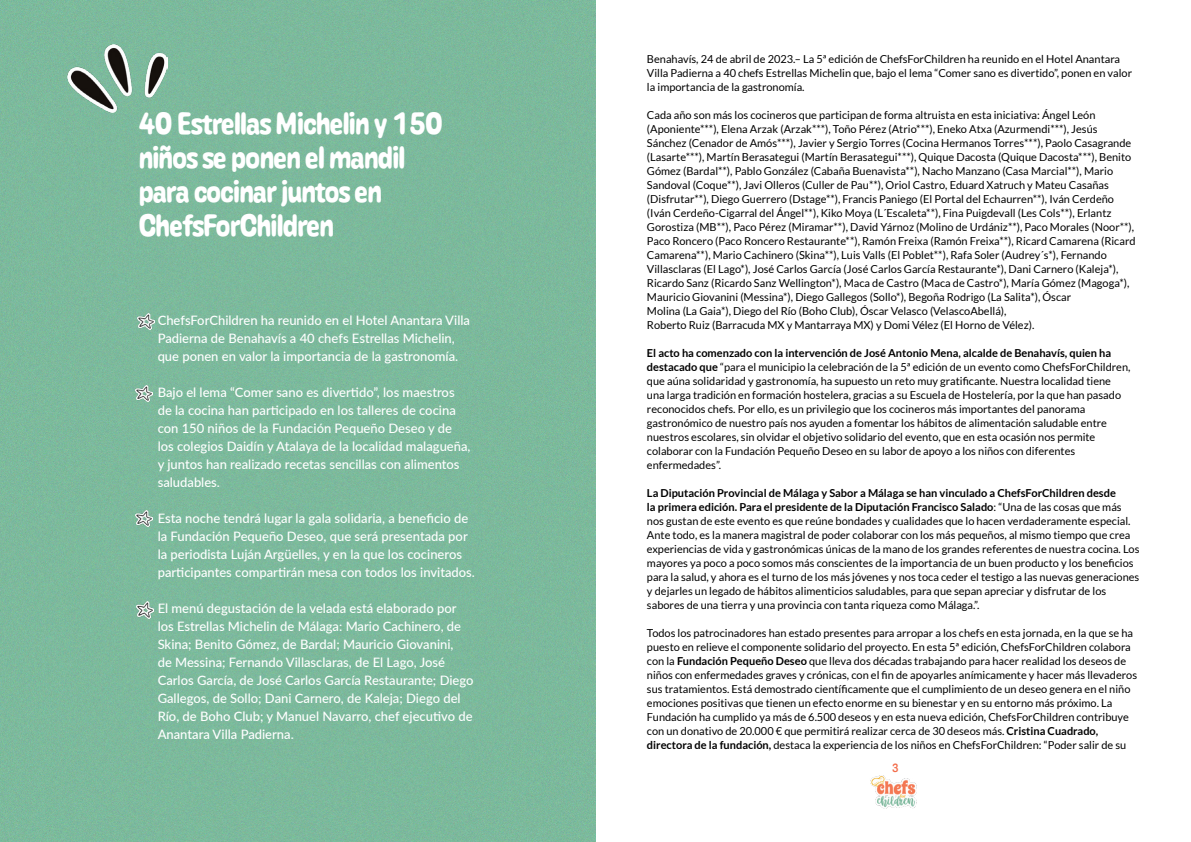
<style>
.page{position:relative;width:1191px;height:842px;background:#fff}
.page>*{position:absolute;margin:0;border:0;box-sizing:border-box;transform-origin:0 0}
.TitulosChefs{font:31px/34px "Caraque Medium Melted";color:#fff}
.t1{font:500 13px/18px "Lato";color:#fff}
.t2{font:12px "Caraque Regular Melted";color:#f36d4b}
.t3{font:11px/14px "Lato";color:#000}
.s1{font-weight:700}
</style>
<div class="page">
<img style="left:870px;top:775px;width:47px;height:34px">
<img style="left:0;top:0;width:595px;height:842px">
<img style="left:67px;top:45px;width:101px;height:68px">
<img style="left:137px;top:313px;width:18px;height:17px">
<img style="left:135px;top:511px;width:17px;height:16px">
<img style="left:136px;top:602px;width:17px;height:16px">
<img style="left:135px;top:385px;width:17px;height:17px">
<p class="TitulosChefs" style="left:139px;top:105px;width:305px">40 Estrellas Michelin y 150 niños se ponen el mandil</p>
<p class="TitulosChefs" style="left:139px;top:173px;width:244px">para cocinar juntos en<br>ChefsForChildren</p>
<p class="t1" style="left:158px;top:311px;width:314px">ChefsForChildren ha reunido en el Hotel Anantara Villa<br>Padierna de Benahavís a 40 chefs Estrellas Michelin, que ponen en valor la importancia de la gastronomía.</p>
<p class="t1" style="left:158px;top:383px;width:314px">Bajo el lema “Comer sano es divertido”, los maestros de la cocina han participado en los talleres de cocina con 150 niños de la Fundación Pequeño Deseo y de los colegios Daidín y Atalaya de la localidad malagueña, y juntos han realizado recetas sencillas con alimentos saludables.</p>
<p class="t1" style="left:158px;top:509px;width:319px">Esta noche tendrá lugar la gala solidaria, a beneficio de la Fundación Pequeño Deseo, que será presentada por la periodista Luján Argüelles, y en la que los cocineros participantes compartirán mesa con todos los invitados.</p>
<p class="t1" style="left:158px;top:599px;width:317px">El menú degustación de la velada está elaborado por los Estrellas Michelin de Málaga: Mario Cachinero, de Skina; Benito Gómez, de Bardal; Mauricio Giovanini,<br>de Messina; Fernando Villasclaras, de El Lago, José Carlos García, de José Carlos García Restaurante; Diego Gallegos, de Sollo; Dani Carnero, de Kaleja; Diego del Río, de Boho Club; y Manuel Navarro, chef ejecutivo de Anantara Villa Padierna.</p>
<p class="t3" style="left:647px;top:52px;width:487px">Benahavís, 24 de abril de 2023.– La 5ª edición de ChefsForChildren ha reunido en el Hotel Anantara<br>Villa Padierna a 40 chefs Estrellas Michelin que, bajo el lema “Comer sano es divertido”, ponen en valor la importancia de la gastronomía.</p>
<p class="t3" style="left:647px;top:108px;width:490px">Cada año son más los cocineros que participan de forma altruista en esta iniciativa: Ángel León (Aponiente***), Elena Arzak (Arzak***), Toño Pérez (Atrio***), Eneko Atxa (Azurmendi***), Jesús Sánchez (Cenador de Amós***), Javier y Sergio Torres (Cocina Hermanos Torres***), Paolo Casagrande (Lasarte***), Martín Berasategui (Martín Berasategui***), Quique Dacosta (Quique Dacosta***), Benito Gómez (Bardal**), Pablo González (Cabaña Buenavista**), Nacho Manzano (Casa Marcial**), Mario Sandoval (Coque**), Javi Olleros (Culler de Pau**), Oriol Castro, Eduard Xatruch y Mateu Casañas (Disfrutar**), Diego Guerrero (Dstage**), Francis Paniego (El Portal del Echaurren**), Iván Cerdeño (Iván Cerdeño-Cigarral del Ángel**), Kiko Moya (L´Escaleta**), Fina Puigdevall (Les Cols**), Erlantz Gorostiza (MB**), Paco Pérez (Miramar**), David Yárnoz (Molino de Urdániz**), Paco Morales (Noor**), Paco Roncero (Paco Roncero Restaurante**), Ramón Freixa (Ramón Freixa**), Ricard Camarena (Ricard Camarena**), Mario Cachinero (Skina**), Luis Valls (El Poblet**), Rafa Soler (Audrey´s*), Fernando Villasclaras (El Lago*), José Carlos García (José Carlos García Restaurante*), Dani Carnero (Kaleja*), Ricardo Sanz (Ricardo Sanz Wellington*), Maca de Castro (Maca de Castro*), María Gómez (Magoga*), Mauricio Giovanini (Messina*), Diego Gallegos (Sollo*), Begoña Rodrigo (La Salita*), Óscar</p>
<p class="t3" style="left:647px;top:304px;width:361px">Molina (La Gaia*), Diego del Río (Boho Club), Óscar Velasco (VelascoAbellá),</p>
<p class="t3" style="left:647px;top:318px;width:389px">Roberto Ruiz (Barracuda MX y Mantarraya MX) y Domi Vélez (El Horno de Vélez).</p>
<p class="t3" style="left:647px;top:346px;width:485px"><span class="s1">El acto ha comenzado con la intervención de José Antonio Mena, alcalde de Benahavís, quien ha destacado que</span> “para el municipio la celebración de la 5ª edición de un evento como ChefsForChildren, que aúna solidaridad y gastronomía, ha supuesto un reto muy gratificante. Nuestra localidad tiene una larga tradición en formación hostelera, gracias a su Escuela de Hostelería, por la que han pasado reconocidos chefs. Por ello, es un privilegio que los cocineros más importantes del panorama gastronómico de nuestro país nos ayuden a fomentar los hábitos de alimentación saludable entre nuestros escolares, sin olvidar el objetivo solidario del evento, que en esta ocasión nos permite colaborar con la Fundación Pequeño Deseo en su labor de apoyo a los niños con diferentes enfermedades”.</p>
<p class="t3" style="left:647px;top:486px;width:494px"><span class="s1">La Diputación Provincial de Málaga y Sabor a Málaga se han vinculado a ChefsForChildren desde<br>la primera edición. Para el presidente de la Diputación Francisco Salado</span>: “Una de las cosas que más nos gustan de este evento es que reúne bondades y cualidades que lo hacen verdaderamente especial.<br>Ante todo, es la manera magistral de poder colaborar con los más pequeños, al mismo tiempo que crea experiencias de vida y gastronómicas únicas de la mano de los grandes referentes de nuestra cocina. Los mayores ya poco a poco somos más conscientes de la importancia de un buen producto y los beneficios para la salud, y ahora es el turno de los más jóvenes y nos toca ceder el testigo a las nuevas generaciones y dejarles un legado de hábitos alimenticios saludables, para que sepan apreciar y disfrutar de los sabores de una tierra y una provincia con tanta riqueza como Málaga.”.</p>
<p class="t3" style="left:647px;top:626px;width:491px">Todos los patrocinadores han estado presentes para arropar a los chefs en esta jornada, en la que se ha puesto en relieve el componente solidario del proyecto. En esta 5ª edición, ChefsForChildren colabora con la <span class="s1">Fundación Pequeño Deseo</span> que lleva dos décadas trabajando para hacer realidad los deseos de niños con enfermedades graves y crónicas, con el fin de apoyarles anímicamente y hacer más llevaderos sus tratamientos. Está demostrado científicamente que el cumplimiento de un deseo genera en el niño emociones positivas que tienen un efecto enorme en su bienestar y en su entorno más próximo. La Fundación ha cumplido ya más de 6.500 deseos y en esta nueva edición, ChefsForChildren contribuye con un donativo de 20.000 € que permitirá realizar cerca de 30 deseos más. <span class="s1">Cristina Cuadrado, directora de la fundación,</span> destaca la experiencia de los niños en ChefsForChildren: “Poder salir de su</p>
<p class="t2" style="left:892px;top:761px;width:8px">3</p>
</div>
